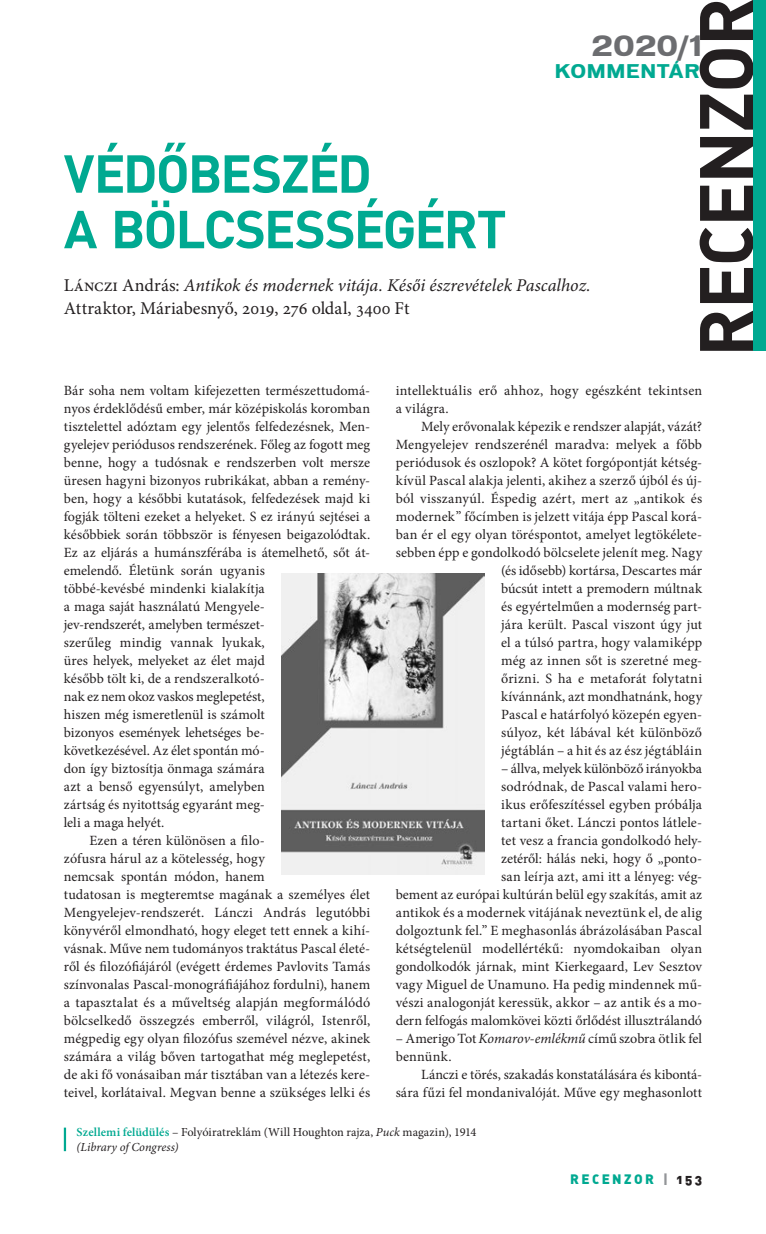
<style>
.page{position:relative;width:766px;height:1234px;background:#fff}
.page>*{position:absolute;margin:0;border:0;box-sizing:border-box;transform-origin:0 0}
.t1{font:700 74.7px "DIN Alt PFL";letter-spacing:.02em;color:#231f20}
.t2{font:700 52.5px/55.5px "DINPFL";letter-spacing:.01em;color:#00a991}
.t3{font:700 26.7px "Vonnes PFL";color:#6c6d70}
.t4{font:18px/22.5px "Minion Pro";letter-spacing:-.005em;color:#231f20}
.t5{font:700 18px "Vonnes PFL";letter-spacing:.065em;color:#00a991}
.t6{font:14.1px/18px "Minion Pro";letter-spacing:.005em;color:#231f20;text-align:right}
.t7{font:13.5px "DIN Alt Blk PFL";letter-spacing:.2em;color:#00a991}
.t8{font:12.3px/14.7px "Minion Pro";letter-spacing:-.005em;color:#231f20}
.s1{font-style:italic}
.s2{font-weight:600;color:#00a991}
.s3{color:#939598}
.s4{color:#231f20}
</style>
<div class="page">
<hr style="left:64px;top:1127px;width:2px;height:23px;background:#00a991">
<img style="left:282px;top:573px;width:202px;height:300px">
<div style="left:753px;top:0;width:12px;height:351px;background:#00a991"></div>
<h1 class="t1" style="left:677px;top:357px;width:359px;rotate:-90deg">RECENZOR</h1>
<h3 class="t3" style="left:591px;top:30px;width:111px">2020/1</h3>
<p class="t5" style="left:554px;top:60px;width:145px">KOMMENTÁR</p>
<h2 class="t2" style="left:64px;top:144px;width:442px">VÉDŐBESZÉD<br>A BÖLCSESSÉGÉRT</h2>
<p class="t4" style="left:64px;top:274px;width:528px">Lánczi András: <span class="s1">Antikok és modernek vitája. Késői észrevételek Pascalhoz.<br></span>Attraktor, Máriabesnyő, 2019, 276 oldal, 3400 Ft</p>
<p class="t6" style="left:64px;top:381px;width:308px">Bár soha nem voltam kifejezetten természettudomá-</p>
<p class="t6" style="left:64px;top:399px;width:308px">nyos érdeklődésű ember, már középiskolás koromban</p>
<p class="t6" style="left:64px;top:417px;width:308px">tisztelettel adóztam egy jelentős felfedezésnek, Men-</p>
<p class="t6" style="left:64px;top:435px;width:308px">gyelejev periódusos rendszerének. Főleg az fogott meg</p>
<p class="t6" style="left:64px;top:453px;width:308px">benne, hogy a tudósnak e rendszerben volt mersze</p>
<p class="t6" style="left:64px;top:471px;width:308px">üresen hagyni bizonyos rubrikákat, abban a remény-</p>
<p class="t6" style="left:64px;top:489px;width:308px">ben, hogy a későbbi kutatások, felfedezések majd ki</p>
<p class="t6" style="left:64px;top:507px;width:308px">fogják tölteni ezeket a helyeket. S ez irányú sejtései a</p>
<p class="t6" style="left:64px;top:525px;width:308px">későbbiek során többször is fényesen beigazolódtak.</p>
<p class="t6" style="left:64px;top:543px;width:308px">Ez az eljárás a humánszférába is átemelhető, sőt át-</p>
<p class="t6" style="left:64px;top:561px;width:202px">emelendő. Életünk során ugyanis</p>
<p class="t6" style="left:64px;top:579px;width:202px">többé-kevésbé mindenki kialakítja</p>
<p class="t6" style="left:64px;top:597px;width:202px">a maga saját használatú Mengyele-</p>
<p class="t6" style="left:64px;top:615px;width:202px">jev-rendszerét, amelyben természet-</p>
<p class="t6" style="left:64px;top:633px;width:202px">szerűleg mindig vannak lyukak,</p>
<p class="t6" style="left:64px;top:651px;width:202px">üres helyek, melyeket az élet majd</p>
<p class="t6" style="left:64px;top:669px;width:201px">később tölt ki, de a rendszeralkotó-</p>
<p class="t6" style="left:64px;top:687px;width:202px">nak ez nem okoz vaskos meglepetést,</p>
<p class="t6" style="left:64px;top:705px;width:202px">hiszen még ismeretlenül is számolt</p>
<p class="t6" style="left:64px;top:723px;width:202px">bizonyos események lehetséges be-</p>
<p class="t6" style="left:64px;top:741px;width:202px">következésével. Az élet spontán mó-</p>
<p class="t6" style="left:64px;top:759px;width:202px">don így biztosítja önmaga számára</p>
<p class="t6" style="left:64px;top:777px;width:202px">azt a benső egyensúlyt, amelyben</p>
<p class="t6" style="left:64px;top:795px;width:202px">zártság és nyitottság egyaránt meg-</p>
<p class="t6" style="left:64px;top:813px;width:102px">leli a maga helyét.</p>
<p class="t6" style="left:89px;top:831px;width:177px">Ezen a téren különösen a filo-</p>
<p class="t6" style="left:64px;top:849px;width:203px">zófusra hárul az a kötelesség, hogy</p>
<p class="t6" style="left:64px;top:867px;width:202px">nemcsak spontán módon, hanem</p>
<p class="t6" style="left:64px;top:885px;width:308px">tudatosan is megteremtse magának a személyes élet</p>
<p class="t6" style="left:64px;top:903px;width:308px">Mengyelejev-rendszerét. Lánczi András legutóbbi</p>
<p class="t6" style="left:64px;top:921px;width:308px">könyvéről elmondható, hogy eleget tett ennek a kihí-</p>
<p class="t6" style="left:64px;top:939px;width:308px">vásnak. Műve nem tudományos traktátus Pascal életé-</p>
<p class="t6" style="left:64px;top:957px;width:308px">ről és filozófiájáról (evégett érdemes Pavlovits Tamás</p>
<p class="t6" style="left:64px;top:975px;width:308px">színvonalas Pascal-monográfiájához fordulni), hanem</p>
<p class="t6" style="left:64px;top:993px;width:308px">a tapasztalat és a műveltség alapján megformálódó</p>
<p class="t6" style="left:64px;top:1011px;width:308px">bölcselkedő összegzés emberről, világról, Istenről,</p>
<p class="t6" style="left:64px;top:1029px;width:308px">mégpedig egy olyan filozófus szemével nézve, akinek</p>
<p class="t6" style="left:64px;top:1047px;width:308px">számára a világ bőven tartogathat még meglepetést,</p>
<p class="t6" style="left:64px;top:1065px;width:308px">de aki fő vonásaiban már tisztában van a létezés kere-</p>
<p class="t6" style="left:64px;top:1083px;width:308px">teivel, korlátaival. Megvan benne a szükséges lelki és</p>
<p class="t6" style="left:395px;top:381px;width:308px;text-align:left">intellektuális erő ahhoz, hogy egészként tekintsen a világra.</p>
<p class="t6" style="left:395px;top:417px;width:308px">Mely erővonalak képezik e rendszer alapját, vázát?<br>Mengyelejev rendszerénél maradva: melyek a főbb periódusok és oszlopok? A kötet forgópontját kétség&shy;kívül Pascal alakja jelenti, akihez a szerző újból és új&shy;ból visszanyúl. Éspedig azért, mert az „antikok és modernek” főcímben is jelzett vitája épp Pascal korá&shy;ban ér el egy olyan töréspontot, amelyet legtökélete&shy;sebben épp e gondolkodó bölcselete jelenít meg. Nagy (és idősebb) kortársa, Descartes már<br>búcsút intett a premodern múltnak<br>és egyértelműen a modernség part-<br>jára került. Pascal viszont úgy jut<br>el a túlsó partra, hogy valamiképp<br>még az innen sőt is szeretné meg-<br>őrizni. S ha e metaforát folytatni<br>kívánnánk, azt mondhatnánk, hogy<br>Pascal e határfolyó közepén egyen-<br>súlyoz, két lábával két különböző<br>jégtáblán – a hit és az ész jégtábláin</p>
<p class="t6" style="left:395px;top:759px;width:308px">– állva, melyek különböző irányokba<br>sodródnak, de Pascal valami hero-<br>ikus erőfeszítéssel egyben próbálja<br>tartani őket. Lánczi pontos látlele-<br>tet vesz a francia gondolkodó hely-<br>zetéről: hálás neki, hogy ő „ponto-<br>san leírja azt, ami itt a lényeg: vég-<br>bement az európai kultúrán belül egy szakítás, amit az antikok és a modernek vitájának neveztünk el, de alig dolgoztunk fel.” E meghasonlás ábrázolásában Pascal kétségtelenül modellértékű: nyomdokaiban olyan gondolkodók járnak, mint Kierkegaard, Lev Sesztov vagy Miguel de Unamuno. Ha pedig mindennek mű&shy;vészi analogonját keressük, akkor – az antik és a mo&shy;dern felfogás malomkövei közti őrlődést illusztrálandó</p>
<p class="t6" style="left:395px;top:1029px;width:308px;text-align:left">– Amerigo Tot <span class="s1">Komarov-emlékmű</span> című szobra ötlik fel bennünk.</p>
<p class="t6" style="left:395px;top:1065px;width:308px">Lánczi e törés, szakadás konstatálására és kibontá&shy;sára fűzi fel mondanivalóját. Műve egy meghasonlott</p>
<p class="t8" style="left:77px;top:1124px;width:401px"><span class="s2">Szellemi felüdülés</span> – Folyóiratreklám (Will Houghton rajza, <span class="s1">Puck</span> magazin), 1914 <span class="s1">(Library of Congress)</span></p>
<p class="t7" style="left:570px;top:1169px;width:133px">RECENZOR <span class="s3">|</span> <span class="s4">153</span></p>
</div>
